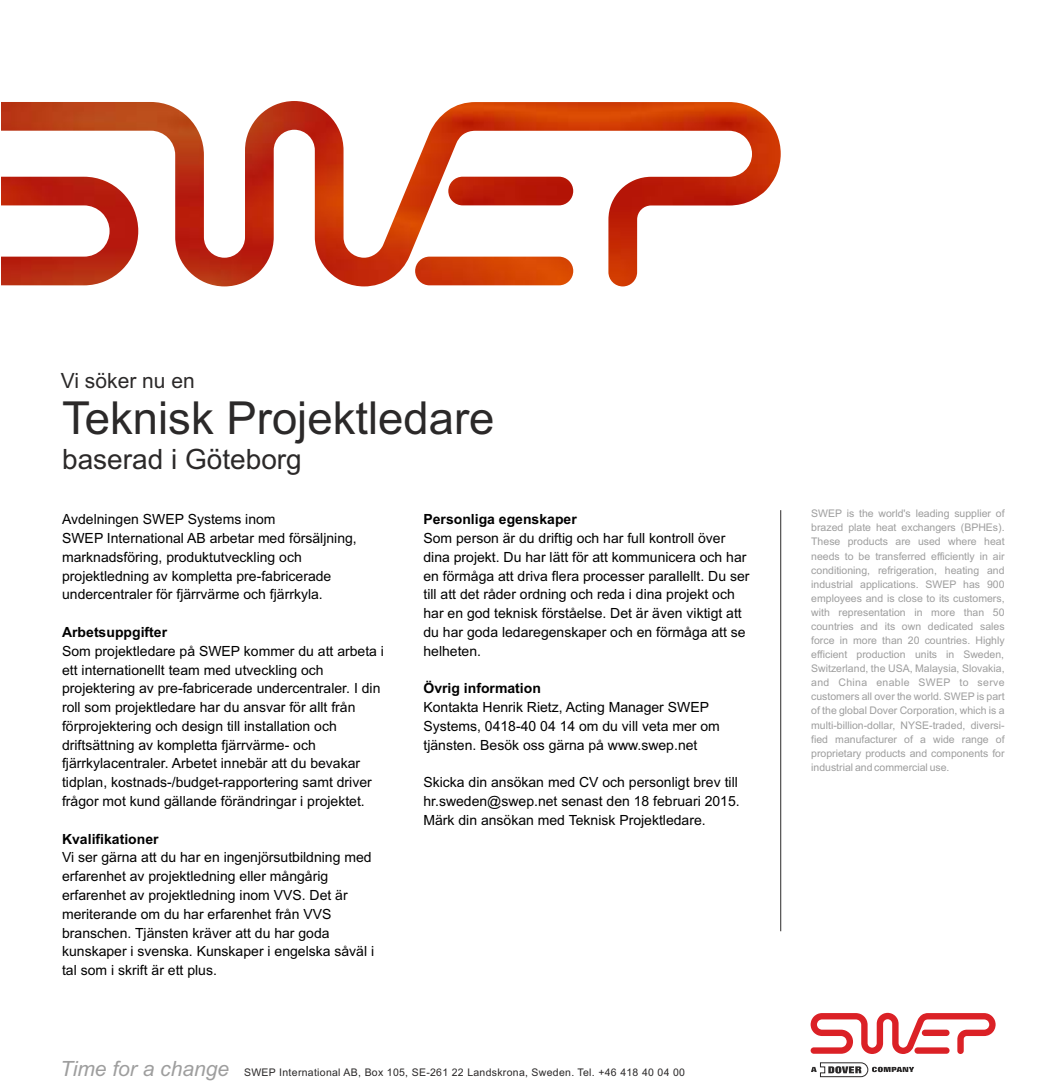
<style>
.page{position:relative;width:1042px;height:1092px;background:#fff}
.page>*{position:absolute;margin:0;border:0;box-sizing:border-box;transform-origin:0 0}
.t1{font:45.5px "Arial";color:#2b2929}
.t2{font:28px "Arial";color:#2b2929}
.t3{font:21px "Arial";color:#2b2929}
.t4{font:14px/18.7px "Arial";color:#000}
.t5{font:700 14px "Arial";color:#000}
.t6{font:10.5px/14px "Arial";color:#9e9e9e;text-align:justify}
.t7{font:10.5px "Arial";letter-spacing:.03em;color:#2b2929}
.s1{font-style:italic;font-size:21px;color:#9e9e9e}
</style>
<div class="page">
<img style="left:1px;top:101px;width:780px;height:185px">
<svg style="left:811px;top:1062px;width:103px;height:15px"></svg>
<svg style="left:810px;top:1012px;width:185px;height:41px"></svg>
<hr style="left:780px;top:510px;width:1px;height:421px;background:#2b2929">
<h3 class="t3" style="left:61px;top:372px;width:135px">Vi söker nu en</h3>
<h1 class="t1" style="left:62px;top:401px;width:434px">Teknisk Projektledare</h1>
<h2 class="t2" style="left:62px;top:448px;width:241px">baserad i Göteborg</h2>
<p class="t4" style="left:62px;top:511px;width:296px">Avdelningen SWEP Systems inom<br>SWEP International AB arbetar med försäljning, marknadsföring, produktutveckling och projektledning av kompletta pre-fabricerade undercentraler för fjärrvärme och fjärrkyla.</p>
<p class="t5" style="left:62px;top:626px;width:107px">Arbetsuppgifter</p>
<p class="t4" style="left:62px;top:642px;width:323px">Som projektledare på SWEP kommer du att arbeta i ett internationellt team med utveckling och projektering av pre-fabricerade undercentraler. I din roll som projektledare har du ansvar för allt från förprojektering och design till installation och driftsättning av kompletta fjärrvärme- och fjärrkylacentraler. Arbetet innebär att du bevakar tidplan, kostnads-/budget-rapportering samt driver frågor mot kund gällande förändringar i projektet.</p>
<p class="t5" style="left:62px;top:833px;width:98px">Kvalifikationer</p>
<p class="t4" style="left:62px;top:849px;width:314px">Vi ser gärna att du har en ingenjörsutbildning med erfarenhet av projektledning eller mångårig erfarenhet av projektledning inom VVS. Det är meriterande om du har erfarenhet från VVS branschen. Tjänsten kräver att du har goda kunskaper i svenska. Kunskaper i engelska såväl i tal som i skrift är ett plus.</p>
<p class="t5" style="left:423px;top:514px;width:155px">Personliga egenskaper</p>
<p class="t4" style="left:423px;top:530px;width:328px">Som person är du driftig och har full kontroll över dina projekt. Du har lätt för att kommunicera och har en förmåga att driva flera processer parallellt. Du ser till att det råder ordning och reda i dina projekt och har en god teknisk förståelse. Det är även viktigt att du har goda ledaregenskaper och en förmåga att se helheten.</p>
<p class="t5" style="left:423px;top:683px;width:119px">Övrig information</p>
<p class="t4" style="left:423px;top:699px;width:298px">Kontakta Henrik Rietz, Acting Manager SWEP<br>Systems, 0418-40 04 14 om du vill veta mer om tjänsten. Besök oss gärna på www.swep.net</p>
<p class="t4" style="left:423px;top:774px;width:318px">Skicka din ansökan med CV och personligt brev till hr.sweden@swep.net senast den 18 februari 2015.<br>Märk din ansökan med Teknisk Projektledare.</p>
<p class="t7" style="left:60px;top:1068px;width:626px"><span class="s1">Time for a change</span> SWEP International AB, Box 105, SE-261 22 Landskrona, Sweden. Tel. +46 418 40 04 00</p>
<p class="t6" style="left:811px;top:507px;width:195px">SWEP is the world's leading supplier of brazed plate heat exchangers (BPHEs).<br>These products are used where heat needs to be transferred efficiently in air conditioning, refrigeration, heating and industrial applications. SWEP has 900 employees and is close to its customers, with representation in more than 50 countries and its own dedicated sales force in more than 20 countries. Highly efficient production units in Sweden, Switzerland, the USA, Malaysia, Slovakia, and China enable SWEP to serve customers all over the world. SWEP is part of the global Dover Corporation, which is a multi-billion-dollar, NYSE-traded, diversi&shy;fied manufacturer of a wide range of proprietary products and components for industrial and commercial use.</p>
</div>
